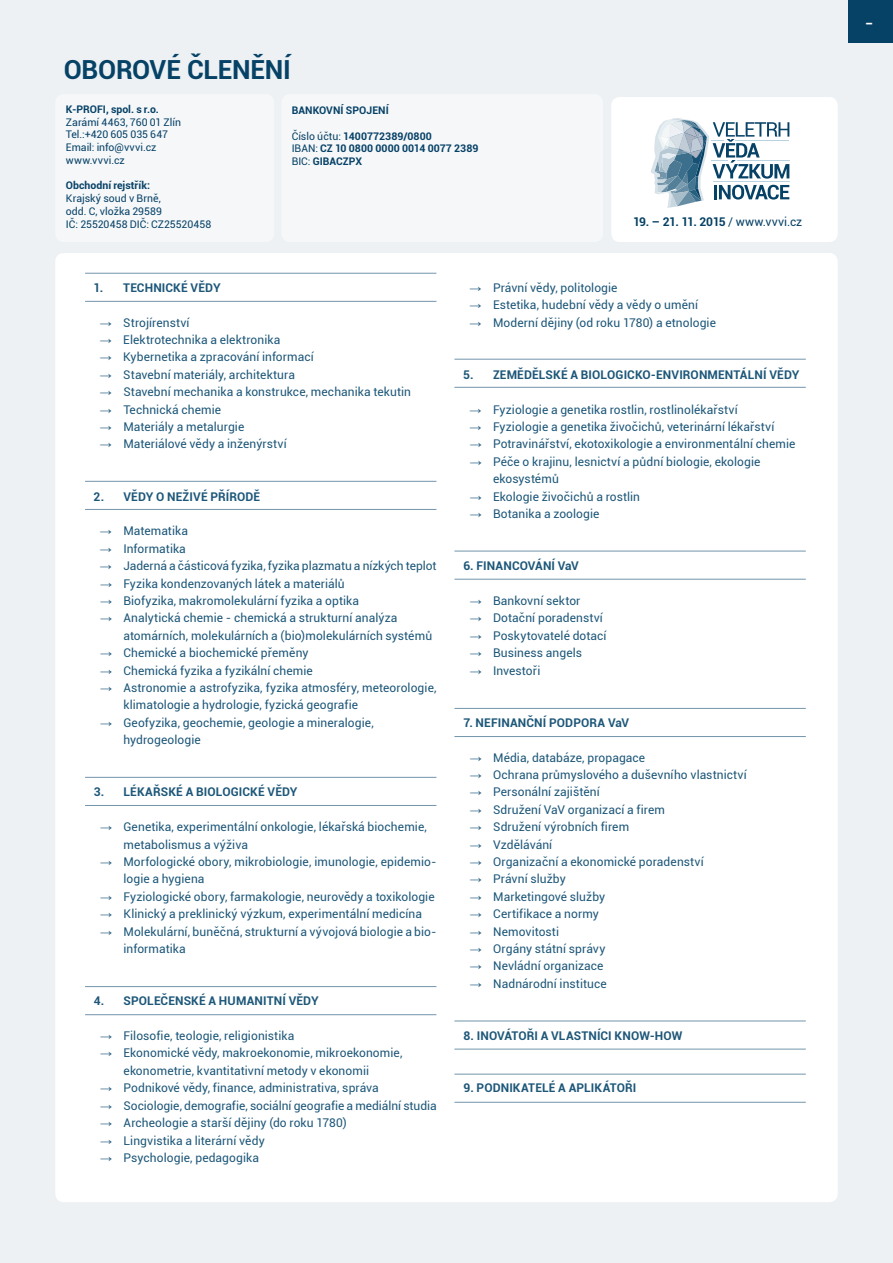
<style>
.page{position:relative;width:893px;height:1263px;background:#edf1f4}
.page>*{position:absolute;margin:0;border:0;box-sizing:border-box;transform-origin:0 0}
.t1{font:700 26.25px "Roboto";letter-spacing:-.01em;color:#064166}
.t2{font:21px "Roboto";color:#fff}
.t3{font:12px/17.4px "Roboto";letter-spacing:.005em;color:#1d5779}
.t4{font:700 12px "Roboto";letter-spacing:.01em;color:#1d5779}
.t5{font:700 12px "Roboto";letter-spacing:-.05em;color:#064166}
.t6{font:10.5px/12.8px "Roboto";color:#064166}
.t7{font:700 10.5px/12.8px "Roboto";letter-spacing:.005em;color:#064166}
.s1{font-weight:400}
.s2{font-family:"Arial"}
</style>
<div class="page">
<div style="left:55px;top:253px;width:783px;height:949px;background:#fff;border-radius:9px"></div>
<div style="left:55px;top:94px;width:219px;height:148px;background:#f5f7f9;border-radius:9px"></div>
<div style="left:281px;top:94px;width:322px;height:148px;background:#f5f7f9;border-radius:9px"></div>
<svg style="left:611px;top:97px;width:227px;height:145px;background:#e3eaee"></svg>
<div style="left:849px;top:0;width:44px;height:42px;background:#064166"></div>
<hr style="left:85px;top:273px;width:351px;height:1px;background:#7295aa">
<hr style="left:85px;top:301px;width:351px;height:1px;background:#7295aa">
<hr style="left:85px;top:481px;width:351px;height:1px;background:#7295aa">
<hr style="left:85px;top:509px;width:351px;height:1px;background:#7295aa">
<hr style="left:85px;top:777px;width:351px;height:1px;background:#7295aa">
<hr style="left:85px;top:805px;width:351px;height:1px;background:#7295aa">
<hr style="left:85px;top:986px;width:351px;height:1px;background:#7295aa">
<hr style="left:85px;top:1014px;width:351px;height:1px;background:#7295aa">
<hr style="left:454px;top:359px;width:352px;height:1px;background:#7295aa">
<hr style="left:454px;top:387px;width:352px;height:1px;background:#7295aa">
<hr style="left:454px;top:551px;width:352px;height:1px;background:#7295aa">
<hr style="left:454px;top:579px;width:352px;height:1px;background:#7295aa">
<hr style="left:454px;top:708px;width:352px;height:1px;background:#7295aa">
<hr style="left:454px;top:736px;width:352px;height:1px;background:#7295aa">
<hr style="left:454px;top:1020px;width:352px;height:1px;background:#7295aa">
<hr style="left:454px;top:1049px;width:352px;height:1px;background:#7295aa">
<hr style="left:454px;top:1074px;width:352px;height:1px;background:#7295aa">
<hr style="left:454px;top:1102px;width:352px;height:1px;background:#7295aa">
<h1 class="t1" style="left:64px;top:51px;width:229px">OBOROVÉ ČLENĚNÍ</h1>
<p class="t7" style="left:66px;top:102px;width:95px">K-PROFI, spol. s r.o.</p>
<p class="t6" style="left:66px;top:115px;width:117px">Zarámí 4463, 760 01 Zlín<br>Tel.:+420 605 035 647<br>Email: info@vvvi.cz www.vvvi.cz</p>
<p class="t7" style="left:66px;top:179px;width:86px">Obchodní rejstřík:</p>
<p class="t6" style="left:66px;top:192px;width:147px">Krajský soud v Brně,<br>odd. C, vložka 29589<br>IČ: 25520458 DIČ: CZ25520458</p>
<p class="t7" style="left:292px;top:104px;width:99px">BANKOVNÍ SPOJENÍ</p>
<p class="t7" style="left:292px;top:129px;width:188px"><span class="s1">Číslo účtu:</span> 1400772389/0800<br><span class="s1">IBAN:</span> CZ 10 0800 0000 0014 0077 2389<br><span class="s1">BIC:</span> GIBACZPX</p>
<p class="t5" style="left:633px;top:214px;width:171px">19. – 21. 11. 2015 <span class="s1">/ www.vvvi.cz</span></p>
<p class="t4" style="left:94px;top:279px;width:129px">1. TECHNICKÉ VĚDY</p>
<p class="t3" style="left:100px;top:313px;width:91px"><span class="s2">→</span> Strojírenství</p>
<p class="t3" style="left:100px;top:331px;width:182px"><span class="s2">→</span> Elektrotechnika a elektronika</p>
<p class="t3" style="left:100px;top:348px;width:215px"><span class="s2">→</span> Kybernetika a zpracování informací</p>
<p class="t3" style="left:100px;top:365px;width:197px"><span class="s2">→</span> Stavební materiály, architektura</p>
<p class="t3" style="left:100px;top:383px;width:313px"><span class="s2">→</span> Stavební mechanika a konstrukce, mechanika tekutin</p>
<p class="t3" style="left:100px;top:400px;width:123px"><span class="s2">→</span> Technická chemie</p>
<p class="t3" style="left:100px;top:418px;width:146px"><span class="s2">→</span> Materiály a metalurgie</p>
<p class="t3" style="left:100px;top:435px;width:188px"><span class="s2">→</span> Materiálové vědy a inženýrství</p>
<p class="t4" style="left:94px;top:488px;width:174px">2. VĚDY O NEŽIVÉ PŘÍRODĚ ◦</p>
<p class="t3" style="left:100px;top:522px;width:89px"><span class="s2">→</span> Matematika</p>
<p class="t3" style="left:100px;top:539px;width:87px"><span class="s2">→</span> Informatika</p>
<p class="t3" style="left:100px;top:557px;width:338px"><span class="s2">→</span> Jaderná a částicová fyzika, fyzika plazmatu a nízkých teplot</p>
<p class="t3" style="left:100px;top:574px;width:246px"><span class="s2">→</span> Fyzika kondenzovaných látek a materiálů</p>
<p class="t3" style="left:100px;top:592px;width:260px"><span class="s2">→</span> Biofyzika, makromolekulární fyzika a optika</p>
<p class="t3" style="left:123px;top:609px;width:310px;text-indent:-23px"><span class="s2">→</span> Analytická chemie - chemická a strukturní analýza atomárních, molekulárních a (bio)molekulárních systémů</p>
<p class="t3" style="left:100px;top:644px;width:210px"><span class="s2">→</span> Chemické a biochemické přeměny</p>
<p class="t3" style="left:100px;top:661px;width:214px"><span class="s2">→</span> Chemická fyzika a fyzikální chemie</p>
<p class="t3" style="left:123px;top:679px;width:315px;text-indent:-23px"><span class="s2">→</span> Astronomie a astrofyzika, fyzika atmosféry, meteorologie, klimatologie a hydrologie, fyzická geografie</p>
<p class="t3" style="left:123px;top:713px;width:252px;text-indent:-23px"><span class="s2">→</span> Geofyzika, geochemie, geologie a mineralogie, hydrogeologie</p>
<p class="t4" style="left:94px;top:784px;width:205px">3. LÉKAŘSKÉ A BIOLOGICKÉ VĚDY</p>
<p class="t3" style="left:123px;top:818px;width:305px;text-indent:-23px"><span class="s2">→</span> Genetika, experimentální onkologie, lékařská biochemie, metabolismus a výživa</p>
<p class="t3" style="left:123px;top:853px;width:315px;text-indent:-23px"><span class="s2">→</span> Morfologické obory, mikrobiologie, imunologie, epidemio&shy;logie a hygiena</p>
<p class="t3" style="left:100px;top:887px;width:336px"><span class="s2">→</span> Fyziologické obory, farmakologie, neurovědy a toxikologie</p>
<p class="t3" style="left:100px;top:905px;width:323px"><span class="s2">→</span> Klinický a preklinický výzkum, experimentální medicína</p>
<p class="t3" style="left:124px;top:922px;width:315px;text-indent:-23px"><span class="s2">→</span> Molekulární, buněčná, strukturní a vývojová biologie a bio&shy;informatika</p>
<p class="t4" style="left:94px;top:992px;width:232px">4. SPOLEČENSKÉ A HUMANITNÍ VĚDY ◦</p>
<p class="t3" style="left:100px;top:1027px;width:196px"><span class="s2">→</span> Filosofie, teologie, religionistika</p>
<p class="t3" style="left:124px;top:1044px;width:280px;text-indent:-23px"><span class="s2">→</span> Ekonomické vědy, makroekonomie, mikroekonomie, ekonometrie, kvantitativní metody v ekonomii</p>
<p class="t3" style="left:100px;top:1079px;width:280px"><span class="s2">→</span> Podnikové vědy, finance, administrativa, správa</p>
<p class="t3" style="left:100px;top:1096px;width:338px"><span class="s2">→</span> Sociologie, demografie, sociální geografie a mediální studia</p>
<p class="t3" style="left:100px;top:1114px;width:248px"><span class="s2">→</span> Archeologie a starší dějiny (do roku 1780)</p>
<p class="t3" style="left:100px;top:1131px;width:166px"><span class="s2">→</span> Lingvistika a literární vědy</p>
<p class="t3" style="left:100px;top:1148px;width:160px"><span class="s2">→</span> Psychologie, pedagogika</p>
<p class="t3" style="left:470px;top:278px;width:149px"><span class="s2">→</span> Právní vědy, politologie</p>
<p class="t3" style="left:470px;top:296px;width:230px"><span class="s2">→</span> Estetika, hudební vědy a vědy o umění</p>
<p class="t3" style="left:470px;top:313px;width:248px"><span class="s2">→</span> Moderní dějiny (od roku 1780) a etnologie</p>
<p class="t4" style="left:463px;top:366px;width:343px">5. ZEMĚDĚLSKÉ A BIOLOGICKO-ENVIRONMENTÁLNÍ VĚDY ◦</p>
<p class="t3" style="left:470px;top:400px;width:270px"><span class="s2">→</span> Fyziologie a genetika rostlin, rostlinolékařství</p>
<p class="t3" style="left:470px;top:418px;width:306px"><span class="s2">→</span> Fyziologie a genetika živočichů, veterinární lékařství</p>
<p class="t3" style="left:470px;top:435px;width:327px"><span class="s2">→</span> Potravinářství, ekotoxikologie a environmentální chemie</p>
<p class="t3" style="left:493px;top:452px;width:269px;text-indent:-23px"><span class="s2">→</span> Péče o krajinu, lesnictví a půdní biologie, ekologie ekosystémů</p>
<p class="t3" style="left:470px;top:487px;width:172px"><span class="s2">→</span> Ekologie živočichů a rostlin</p>
<p class="t3" style="left:470px;top:505px;width:131px"><span class="s2">→</span> Botanika a zoologie</p>
<p class="t4" style="left:463px;top:557px;width:117px">6. FINANCOVÁNÍ VaV</p>
<p class="t3" style="left:470px;top:592px;width:112px"><span class="s2">→</span> Bankovní sektor</p>
<p class="t3" style="left:470px;top:609px;width:135px"><span class="s2">→</span> Dotační poradenství</p>
<p class="t3" style="left:470px;top:626px;width:138px"><span class="s2">→</span> Poskytovatelé dotací</p>
<p class="t3" style="left:470px;top:644px;width:114px"><span class="s2">→</span> Business angels</p>
<p class="t3" style="left:470px;top:661px;width:72px"><span class="s2">→</span> Investoři</p>
<p class="t4" style="left:463px;top:714px;width:167px">7. NEFINANČNÍ PODPORA VaV</p>
<p class="t3" style="left:470px;top:748px;width:177px"><span class="s2">→</span> Média, databáze, propagace</p>
<p class="t3" style="left:470px;top:766px;width:278px"><span class="s2">→</span> Ochrana průmyslového a duševního vlastnictví</p>
<p class="t3" style="left:470px;top:783px;width:132px"><span class="s2">→</span> Personální zajištění</p>
<p class="t3" style="left:470px;top:800px;width:197px"><span class="s2">→</span> Sdružení VaV organizací a firem</p>
<p class="t3" style="left:470px;top:818px;width:161px"><span class="s2">→</span> Sdružení výrobních firem</p>
<p class="t3" style="left:470px;top:835px;width:84px"><span class="s2">→</span> Vzdělávání</p>
<p class="t3" style="left:470px;top:853px;width:235px"><span class="s2">→</span> Organizační a ekonomické poradenství</p>
<p class="t3" style="left:470px;top:870px;width:97px"><span class="s2">→</span> Právní služby</p>
<p class="t3" style="left:470px;top:887px;width:137px"><span class="s2">→</span> Marketingové služby</p>
<p class="t3" style="left:470px;top:905px;width:130px"><span class="s2">→</span> Certifikace a normy</p>
<p class="t3" style="left:470px;top:922px;width:91px"><span class="s2">→</span> Nemovitosti</p>
<p class="t3" style="left:470px;top:940px;width:137px"><span class="s2">→</span> Orgány státní správy</p>
<p class="t3" style="left:470px;top:957px;width:135px"><span class="s2">→</span> Nevládní organizace</p>
<p class="t3" style="left:470px;top:974px;width:138px"><span class="s2">→</span> Nadnárodní instituce</p>
<p class="t4" style="left:464px;top:1027px;width:220px">8. INOVÁTOŘI A VLASTNÍCI KNOW-HOW</p>
<p class="t4" style="left:464px;top:1079px;width:174px">9. PODNIKATELÉ A APLIKÁTOŘI</p>
<h2 class="t2" style="left:864px;top:8px;width:11px">-</h2>
</div>
